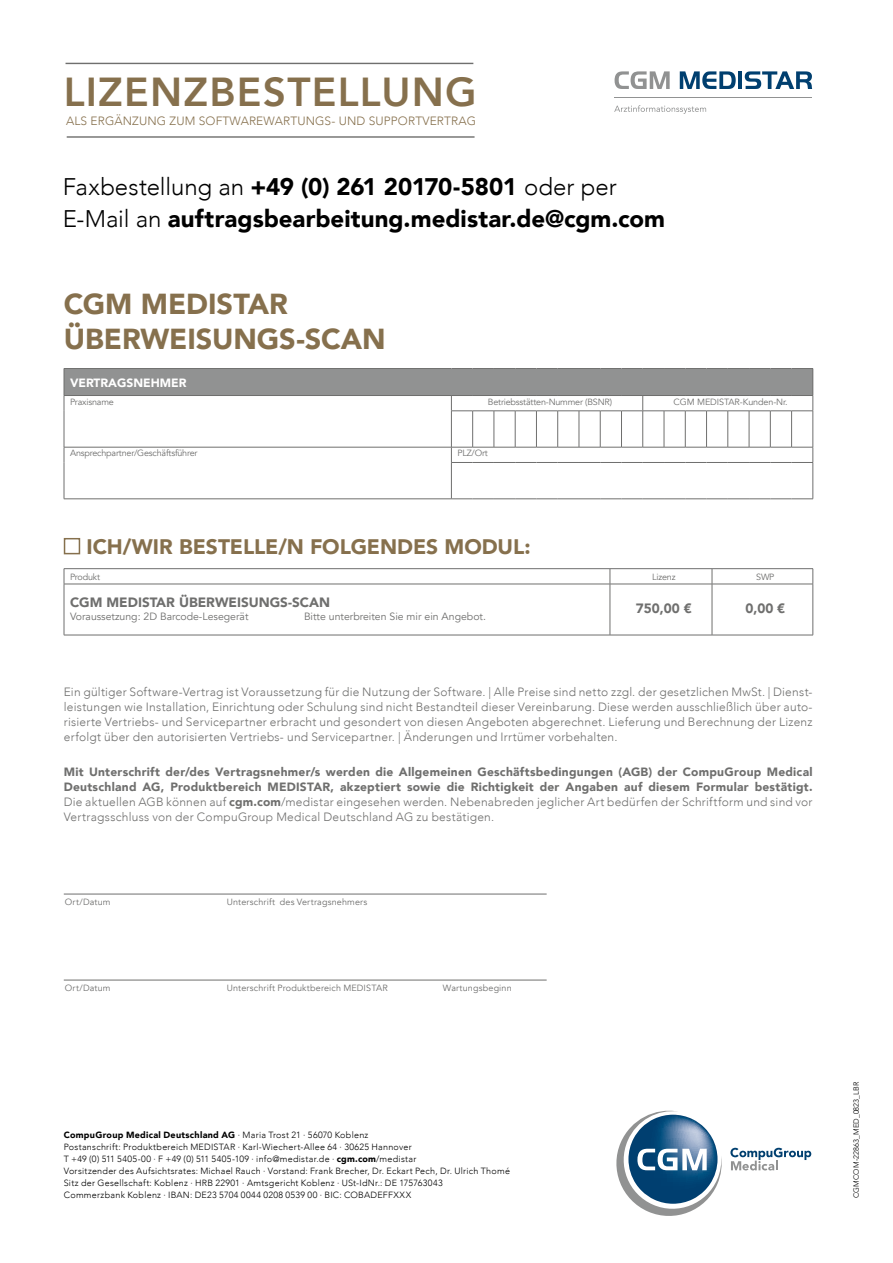
<style>
.page{position:relative;width:893px;height:1263px;background:#fff}
.page>*{position:absolute;margin:0;border:0;box-sizing:border-box;transform-origin:0 0}
.t1{font:800 40.35px "Avenir";letter-spacing:.03em;color:#86704d}
.t2{font:900 28.8px "Avenir";letter-spacing:-.005em;color:#86704d}
.t3{font:900 24px/31.5px "Avenir";letter-spacing:.005em;color:#000}
.t4{font:900 21px "Avenir";letter-spacing:-.005em;color:#86704d}
.t5{font:900 13.5px "Avenir";color:#6f6f6e}
.t6{font:300 12px/15px "Avenir";letter-spacing:.02em;color:#6f6f6e;text-align:justify}
.t7{font:900 12px/15px "Avenir";letter-spacing:.02em;color:#6f6f6e;text-align:justify}
.t8{font:300 12px "Avenir";letter-spacing:.01em;color:#86704d}
.t9{font:900 12px "Avenir";color:#fff}
.t10{font:10.5px "Avenir";color:#6f6f6e}
.t11{font:300 9px/12px "Avenir";letter-spacing:.03em;color:#000}
.t12{font:9px "Avenir";letter-spacing:-.02em;color:#6f6f6e}
.t13{font:9px "Avenir LT Com";letter-spacing:.015em;color:#6f6f6e}
.t14{font:900 9px "Avenir";letter-spacing:.03em;color:#000}
.t15{font:300 7.5px "Avenir";letter-spacing:.01em;color:#000}
.s1{font-weight:300}
.s2{font-weight:900}
</style>
<div class="page">
<hr style="left:614px;top:98px;width:198px;height:1px;background:#919292">
<svg style="left:614px;top:105px;width:92px;height:9px"></svg>
<svg style="left:615px;top:71px;width:55px;height:18px"></svg>
<svg style="left:680px;top:71px;width:56px;height:18px"></svg>
<hr style="left:738px;top:71px;width:4px;height:18px;background:#003f6f">
<svg style="left:745px;top:71px;width:67px;height:18px"></svg>
<div style="left:64px;top:538px;width:16px;height:16px;border:2px solid #86704d"></div>
<svg style="left:616px;top:1110px;width:106px;height:106px"></svg>
<svg style="left:730px;top:1148px;width:81px;height:22px"></svg>
<div style="left:64px;top:368px;width:749px;height:27px;background:#919292"></div>
<hr style="left:64px;top:368px;width:387px;height:1px;background:#6f6f6e">
<svg style="left:64px;top:369px;width:1px;height:42px"></svg>
<hr style="left:64px;top:411px;width:1px;height:36px;background:#6f6f6e">
<hr style="left:64px;top:395px;width:387px;height:1px;background:#6f6f6e">
<hr style="left:451px;top:411px;width:1px;height:36px;background:#6f6f6e">
<hr style="left:472px;top:411px;width:1px;height:36px;background:#6f6f6e">
<hr style="left:494px;top:411px;width:1px;height:36px;background:#6f6f6e">
<hr style="left:515px;top:411px;width:1px;height:36px;background:#6f6f6e">
<hr style="left:536px;top:411px;width:1px;height:36px;background:#6f6f6e">
<hr style="left:557px;top:411px;width:1px;height:36px;background:#6f6f6e">
<hr style="left:579px;top:411px;width:1px;height:36px;background:#6f6f6e">
<hr style="left:600px;top:411px;width:1px;height:36px;background:#6f6f6e">
<hr style="left:621px;top:411px;width:1px;height:36px;background:#6f6f6e">
<hr style="left:642px;top:411px;width:1px;height:36px;background:#6f6f6e">
<hr style="left:664px;top:411px;width:1px;height:36px;background:#6f6f6e">
<hr style="left:685px;top:411px;width:1px;height:36px;background:#6f6f6e">
<hr style="left:706px;top:411px;width:1px;height:36px;background:#6f6f6e">
<hr style="left:727px;top:411px;width:1px;height:36px;background:#6f6f6e">
<hr style="left:749px;top:411px;width:1px;height:36px;background:#6f6f6e">
<hr style="left:770px;top:411px;width:1px;height:36px;background:#6f6f6e">
<svg style="left:451px;top:368px;width:363px;height:44px"></svg>
<hr style="left:791px;top:411px;width:1px;height:36px;background:#6f6f6e">
<hr style="left:813px;top:411px;width:1px;height:36px;background:#6f6f6e">
<svg style="left:64px;top:448px;width:1px;height:14px"></svg>
<hr style="left:64px;top:462px;width:1px;height:37px;background:#6f6f6e">
<hr style="left:64px;top:447px;width:387px;height:1px;background:#6f6f6e">
<hr style="left:64px;top:499px;width:387px;height:1px;background:#6f6f6e">
<hr style="left:451px;top:463px;width:1px;height:36px;background:#6f6f6e">
<svg style="left:451px;top:499px;width:362px;height:1px"></svg>
<svg style="left:451px;top:447px;width:363px;height:16px"></svg>
<hr style="left:813px;top:463px;width:1px;height:36px;background:#6f6f6e">
<hr style="left:66px;top:63px;width:407px;height:1px;background:#6f6f6e">
<hr style="left:67px;top:136px;width:408px;height:2px;background:#6f6f6e">
<hr style="left:64px;top:980px;width:483px;height:1px;background:#6f6f6e">
<hr style="left:64px;top:894px;width:483px;height:1px;background:#6f6f6e">
<hr style="left:64px;top:568px;width:546px;height:1px;background:#6f6f6e">
<svg style="left:64px;top:569px;width:1px;height:15px"></svg>
<svg style="left:610px;top:569px;width:1px;height:15px"></svg>
<hr style="left:610px;top:568px;width:102px;height:1px;background:#6f6f6e">
<hr style="left:712px;top:568px;width:101px;height:1px;background:#6f6f6e">
<svg style="left:712px;top:569px;width:1px;height:15px"></svg>
<svg style="left:813px;top:569px;width:1px;height:15px"></svg>
<hr style="left:64px;top:584px;width:546px;height:1px;background:#6f6f6e">
<hr style="left:64px;top:584px;width:1px;height:51px;background:#6f6f6e">
<hr style="left:610px;top:584px;width:1px;height:51px;background:#6f6f6e">
<hr style="left:610px;top:584px;width:102px;height:1px;background:#6f6f6e">
<hr style="left:712px;top:584px;width:101px;height:1px;background:#6f6f6e">
<hr style="left:712px;top:584px;width:1px;height:51px;background:#6f6f6e">
<hr style="left:813px;top:584px;width:1px;height:51px;background:#6f6f6e">
<hr style="left:64px;top:635px;width:546px;height:1px;background:#6f6f6e">
<hr style="left:610px;top:635px;width:102px;height:1px;background:#6f6f6e">
<hr style="left:712px;top:635px;width:101px;height:1px;background:#6f6f6e">
<p class="t1" style="left:64px;top:61px;width:414px">LIZENZBESTELLUNG</p>
<p class="t8" style="left:66px;top:113px;width:411px">ALS ERGÄNZUNG ZUM SOFTWAREWARTUNGS- UND SUPPORTVERTRAG</p>
<p class="t3" style="left:63px;top:170px;width:604px"><span class="s1">Faxbestellung an</span> +49 (0) 261 20170-5801 <span class="s1">oder per<br>E-Mail an</span> auftragsbearbeitung.medistar.de@cgm.com</p>
<p class="t2" style="left:64px;top:279px;width:226px">CGM MEDISTAR</p>
<p class="t2" style="left:64px;top:314px;width:323px">ÜBERWEISUNGS-SCAN</p>
<p class="t9" style="left:70px;top:372px;width:118px">VERTRAGSNEHMER</p>
<p class="t12" style="left:70px;top:396px;width:45px">Praxisname</p>
<p class="t12" style="left:488px;top:396px;width:126px">Betriebsstätten-Nummer (BSNR)</p>
<p class="t12" style="left:674px;top:396px;width:116px">CGM MEDISTAR-Kunden-Nr.</p>
<p class="t12" style="left:70px;top:448px;width:129px">Ansprechpartner/Geschäftsführer</p>
<p class="t12" style="left:457px;top:448px;width:32px">PLZ/Ort</p>
<p class="t4" style="left:86px;top:529px;width:446px">ICH/WIR BESTELLE/N FOLGENDES MODUL:</p>
<p class="t12" style="left:70px;top:571px;width:32px">Produkt</p>
<p class="t12" style="left:652px;top:571px;width:25px">Lizenz</p>
<p class="t12" style="left:756px;top:571px;width:20px">SWP</p>
<p class="t5" style="left:70px;top:591px;width:261px">CGM MEDISTAR ÜBERWEISUNGS-SCAN</p>
<p class="t10" style="left:70px;top:610px;width:180px">Voraussetzung: 2D Barcode-Lesegerät</p>
<p class="t10" style="left:304px;top:610px;width:183px">Bitte unterbreiten Sie mir ein Angebot.</p>
<p class="t5" style="left:636px;top:597px;width:57px">750,00 €</p>
<p class="t5" style="left:745px;top:597px;width:41px">0,00 €</p>
<p class="t6" style="left:64px;top:685px;width:750px">Ein gültiger Software-Vertrag ist Voraussetzung für die Nutzung der Software. | Alle Preise sind netto zzgl. der gesetzlichen MwSt. | Dienst&shy;leistungen wie Installation, Einrichtung oder Schulung sind nicht Bestandteil dieser Vereinbarung. Diese werden ausschließlich über auto&shy;risierte Vertriebs- und Servicepartner erbracht und gesondert von diesen Angeboten abgerechnet. Lieferung und Berechnung der Lizenz erfolgt über den autorisierten Vertriebs- und Servicepartner. | Änderungen und Irrtümer vorbehalten.</p>
<p class="t7" style="left:64px;top:764px;width:750px">Mit Unterschrift der/des Vertragsnehmer/s werden die Allgemeinen Geschäftsbedingungen (AGB) der CompuGroup Medical Deutschland AG, Produktbereich MEDISTAR, akzeptiert sowie die Richtigkeit der Angaben auf diesem Formular bestätigt.<br><span class="s1">Die aktuellen AGB können auf</span> cgm.com<span class="s1">/medistar eingesehen werden. Nebenabreden jeglicher Art bedürfen der Schriftform und sind vor Vertragsschluss von der CompuGroup Medical Deutschland AG zu bestätigen.</span></p>
<p class="t13" style="left:65px;top:897px;width:47px">Ort/Datum</p>
<p class="t13" style="left:227px;top:897px;width:142px">Unterschrift des Vertragsnehmers</p>
<p class="t13" style="left:65px;top:983px;width:47px">Ort/Datum</p>
<p class="t13" style="left:227px;top:983px;width:162px">Unterschrift Produktbereich MEDISTAR</p>
<p class="t13" style="left:443px;top:983px;width:70px">Wartungsbeginn</p>
<p class="t14" style="left:64px;top:1127px;width:306px">CompuGroup Medical Deutschland AG <span class="s1">· Maria Trost 21 · 56070 Koblenz</span></p>
<p class="t11" style="left:64px;top:1141px;width:448px">Postanschrift: Produktbereich MEDISTAR · Karl-Wiechert-Allee 64 · 30625 Hannover<br>T +49 (0) 511 5405-00 · F +49 (0) 511 5405-109 · info@medistar.de · <span class="s2">cgm.com</span>/medistar<br>Vorsitzender des Aufsichtsrates: Michael Rauch · Vorstand: Frank Brecher, Dr. Eckart Pech, Dr. Ulrich Thomé</p>
<p class="t11" style="left:64px;top:1177px;width:380px">Sitz der Gesellschaft: Koblenz · HRB 22901 · Amtsgericht Koblenz · USt-IdNr.: DE 175763043<br>Commerzbank Koblenz · IBAN: DE23 5704 0044 0208 0539 00 · BIC: COBADEFFXXX</p>
<p class="t15" style="left:852px;top:1198px;width:118px;rotate:-90deg">CGMCOM-22863_MED_0823_LBR</p>
</div>
